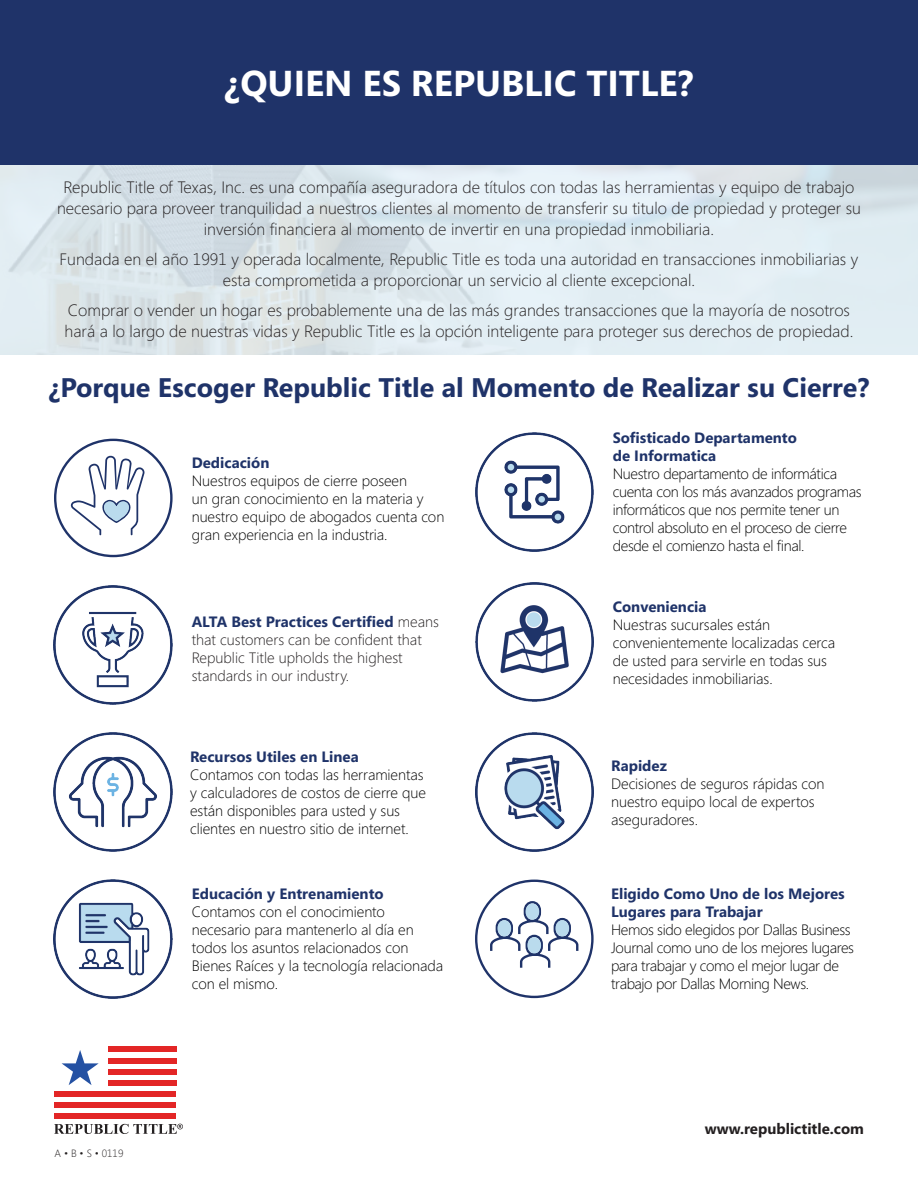
<style>
.page{position:relative;width:918px;height:1188px;background:#fff}
.page>*{position:absolute;margin:0;border:0;box-sizing:border-box;transform-origin:0 0}
.t1{font:700 36px "Segoe";color:#fff}
.t2{font:700 26.85px "Segoe";color:#1f3369}
.t3{font:300 16.5px/21px "Segoe";color:#231f20;text-align:center}
.t4{font:300 15px/18px "Segoe";letter-spacing:-.005em;color:#000}
.t5{font:300 15px/18px "Segoe";letter-spacing:-.025em;color:#000}
.t6{font:700 15px/18px "Segoe";color:#1f3369}
.t7{font:300 15px/18px "Segoe";color:#231f20}
.t8{font:700 15px "Segoe";color:#231f20}
.t9{font:300 10.5px "Segoe";color:#231f20}
.s1{font-weight:700;color:#1f3369}
</style>
<div class="page">
<svg style="left:475px;top:879px;width:119px;height:120px"></svg>
<div style="left:497px;top:920px;width:14px;height:17px;background:#badbed;border-radius:50%"></div>
<div style="left:555px;top:920px;width:14px;height:17px;background:#badbed;border-radius:50%"></div>
<div style="left:527px;top:937px;width:14px;height:16px;background:#badbed;border-radius:50%"></div>
<div style="left:526px;top:903px;width:13px;height:17px;background:#badbed;border-radius:50%"></div>
<img style="left:0;top:164px;width:918px;height:190px">
<div style="left:0;top:0;width:918px;height:164px;background:#1f3369"></div>
<div style="left:108px;top:1047px;width:68px;height:5px;background:#e32626"></div>
<div style="left:108px;top:1058px;width:68px;height:5px;background:#e32626"></div>
<div style="left:108px;top:1069px;width:68px;height:6px;background:#e32626"></div>
<div style="left:108px;top:1080px;width:68px;height:6px;background:#e32626"></div>
<div style="left:54px;top:1091px;width:122px;height:6px;background:#e32626"></div>
<div style="left:54px;top:1102px;width:122px;height:6px;background:#e32626"></div>
<div style="left:54px;top:1113px;width:122px;height:6px;background:#e32626"></div>
<svg style="left:62px;top:1050px;width:37px;height:35px"></svg>
<svg style="left:54px;top:1124px;width:129px;height:10px"></svg>
<div style="left:54px;top:439px;width:119px;height:118px;border:2px solid #1f3369;border-radius:50%"></div>
<svg style="left:71px;top:456px;width:74px;height:79px"></svg>
<img style="left:54px;top:880px;width:119px;height:118px">
<img style="left:475px;top:583px;width:119px;height:118px">
<img style="left:475px;top:433px;width:119px;height:118px">
<img style="left:54px;top:733px;width:119px;height:118px">
<img style="left:475px;top:733px;width:119px;height:118px">
<img style="left:54px;top:586px;width:119px;height:118px">
<p class="t1" style="left:225px;top:57px;width:470px">¿QUIEN ES REPUBLIC TITLE?</p>
<p class="t3" style="left:57px;top:177px;width:805px">Republic Title of Texas, Inc. es una compañía aseguradora de títulos con todas las herramientas y equipo de trabajo necesario para proveer tranquilidad a nuestros clientes al momento de transferir su titulo de propiedad y proteger su inversión financiera al momento de invertir en una propiedad inmobiliaria.</p>
<p class="t3" style="left:60px;top:249px;width:800px">Fundada en el año 1991 y operada localmente, Republic Title es toda una autoridad en transacciones inmobiliarias y esta comprometida a proporcionar un servicio al cliente excepcional.</p>
<p class="t3" style="left:65px;top:300px;width:790px;text-align:left">Comprar o vender un hogar es probablemente una de las más grandes transacciones que la mayoría de nosotros hará a lo largo de nuestras vidas y Republic Title es la opción inteligente para proteger sus derechos de propiedad.</p>
<p class="t2" style="left:49px;top:369px;width:822px">¿Porque Escoger Republic Title al Momento de Realizar su Cierre?</p>
<p class="t9" style="left:55px;top:1147px;width:70px">A • B • S • 0119</p>
<p class="t6" style="left:192px;top:453px;width:79px">Dedicación</p>
<p class="t4" style="left:192px;top:471px;width:254px">Nuestros equipos de cierre poseen<br>un gran conocimiento en la materia y nuestro equipo de abogados cuenta con gran experiencia en la industria.</p>
<p class="t7" style="left:192px;top:613px;width:249px"><span class="s1">ALTA Best Practices Certified</span> means that customers can be confident that Republic Title upholds the highest standards in our industry.</p>
<p class="t6" style="left:190px;top:747px;width:170px">Recursos Utiles en Linea</p>
<p class="t4" style="left:190px;top:765px;width:237px">Contamos con todas las herramientas y calculadores de costos de cierre que están disponibles para usted y sus clientes en nuestro sitio de internet.</p>
<p class="t6" style="left:192px;top:885px;width:193px">Educación y Entrenamiento</p>
<p class="t4" style="left:192px;top:903px;width:253px">Contamos con el conocimiento necesario para mantenerlo al día en todos los asuntos relacionados con<br>Bienes Raíces y la tecnología relacionada con el mismo.</p>
<p class="t6" style="left:613px;top:429px;width:186px">Sofisticado Departamento de Informatica</p>
<p class="t5" style="left:613px;top:465px;width:250px">Nuestro departamento de informática cuenta con los más avanzados programas informáticos que nos permite tener un control absoluto en el proceso de cierre desde el comienzo hasta el final.</p>
<p class="t6" style="left:613px;top:597px;width:95px">Conveniencia</p>
<p class="t4" style="left:613px;top:616px;width:224px">Nuestras sucursales están convenientemente localizadas cerca de usted para servirle en todas sus necesidades inmobiliarias.</p>
<p class="t6" style="left:611px;top:756px;width:57px">Rapidez</p>
<p class="t4" style="left:611px;top:774px;width:215px">Decisiones de seguros rápidas con nuestro equipo local de expertos aseguradores.</p>
<p class="t6" style="left:611px;top:885px;width:235px">Eligido Como Uno de los Mejores<br>Lugares para Trabajar</p>
<p class="t5" style="left:611px;top:921px;width:244px">Hemos sido elegidos por Dallas Business Journal como uno de los mejores lugares para trabajar y como el mejor lugar de trabajo por Dallas Morning News.</p>
<p class="t8" style="left:705px;top:1118px;width:161px">www.republictitle.com</p>
</div>
